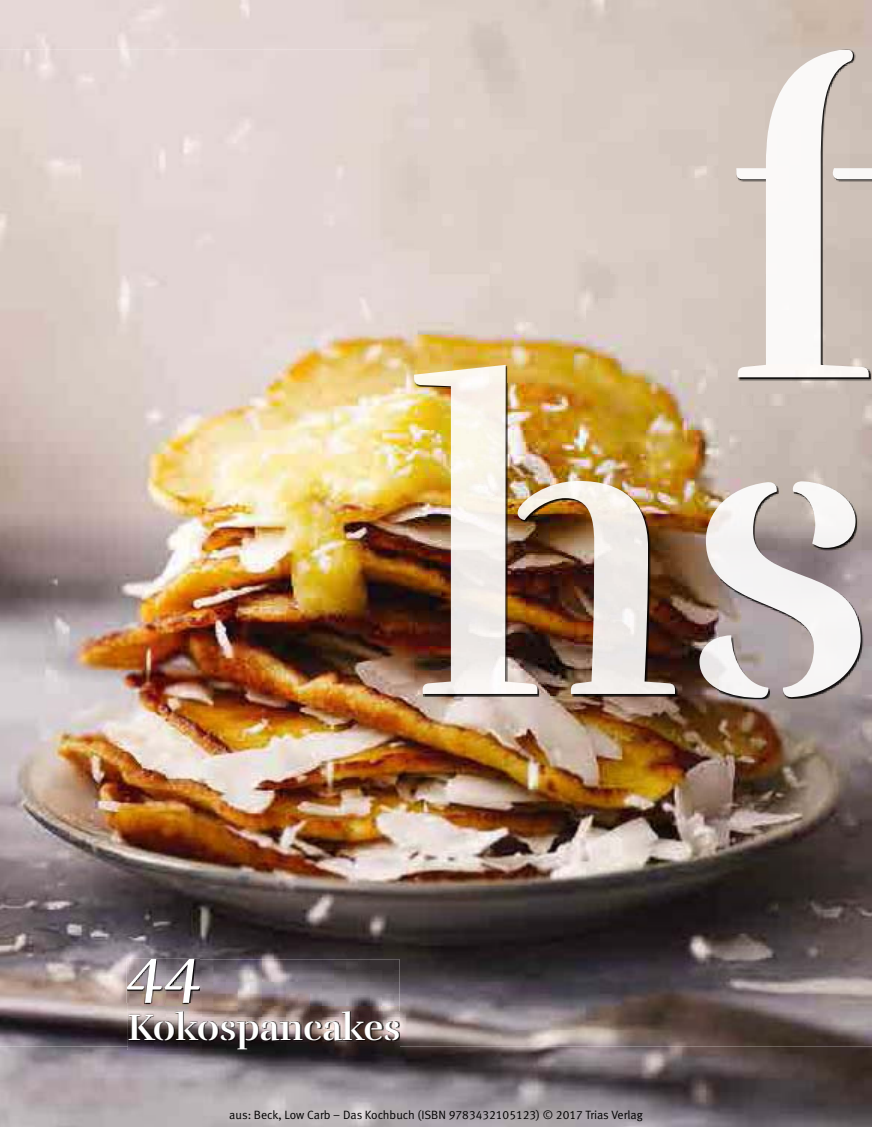
<style>
.page{position:relative;width:872px;height:1127px;background:#fff}
.page>*{position:absolute;margin:0;border:0;box-sizing:border-box;transform-origin:0 0}
.t1{font:66px "Rufina Stencil Regular Italic";color:#fff}
.t2{font:37.5px "Rufina Stencil Bold";color:#fff}
.t3{font:12px "Meta Normal LF";color:#000}
</style>
<div class="page">
<img style="left:0;top:0;width:872px;height:1127px">
<img style="left:129px;top:1046px;width:270px;height:3px">
<img style="left:0;top:49px;width:872px;height:650px">
<img style="left:415px;top:51px;width:457px;height:332px">
<img style="left:0;top:712px;width:872px;height:334px">
<img style="left:127px;top:959px;width:272px;height:87px">
<svg style="left:127px;top:959px;width:73px;height:44px;background:#6d6263"></svg>
<img style="left:129px;top:1011px;width:270px;height:35px">
<h1 class="t1" style="left:128px;top:929px;width:75px">44</h1>
<h2 class="t2" style="left:128px;top:1004px;width:274px">Kokospancakes</h2>
<p class="t3" style="left:229px;top:1108px;width:415px">aus: Beck, Low Carb – Das Kochbuch (ISBN 9783432105123) © 2017 Trias Verlag</p>
</div>
